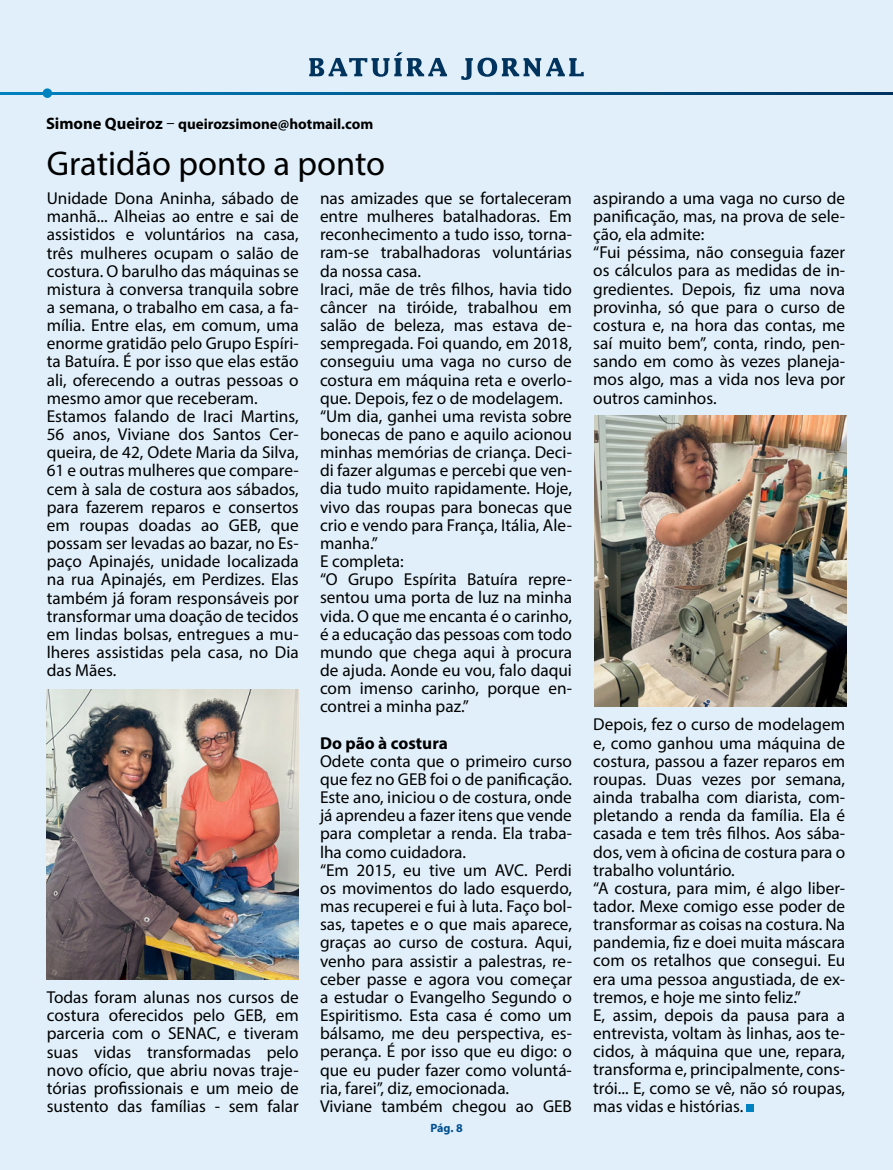
<style>
.page{position:relative;width:893px;height:1170px;background:#fff}
.page>*{position:absolute;margin:0;border:0;box-sizing:border-box;transform-origin:0 0}
.t1{font:34.5px "Myriad Pro";color:#000}
.t2{font:17.25px/18.1px "Myriad Pro";color:#000}
.t3{font:700 17.25px "Myriad Pro";color:#000}
.t4{font:700 15px "Myriad Pro";color:#000}
.t5{font:700 12px "Myriad Pro";color:#004f91}
.s1{font-size:16.5px}
.s2{font-weight:400;font-size:16.5px}
</style>
<div class="page">
<div style="left:0;top:0;width:893px;height:1169px;background:#e0eff9"></div>
<svg style="left:0;top:93px;width:893px;height:1px"></svg>
<svg style="left:309px;top:52px;width:138px;height:25px"></svg>
<svg style="left:461px;top:58px;width:123px;height:22px"></svg>
<div style="left:43px;top:88px;width:9px;height:10px;background:#0082c0;border-radius:50%"></div>
<div style="left:746px;top:1103px;width:8px;height:8px;background:#0082c0"></div>
<img style="left:46px;top:689px;width:252px;height:290px">
<img style="left:594px;top:416px;width:252px;height:290px">
<p class="t4" style="left:46px;top:115px;width:329px"><span class="s1">Simone Queiroz</span> <span class="s2">–</span> queirozsimone@hotmail.com</p>
<h1 class="t1" style="left:47px;top:143px;width:340px">Gratidão ponto a ponto</h1>
<p class="t2" style="left:47px;top:189px;width:253px">Unidade Dona Aninha, sábado de manhã... Alheias ao entre e sai de assistidos e voluntários na casa, três mulheres ocupam o salão de costura. O barulho das máquinas se mistura à conversa tranquila sobre a semana, o trabalho em casa, a fa&shy;mília. Entre elas, em comum, uma enorme gratidão pelo Grupo Espíri&shy;ta Batuíra. É por isso que elas estão ali, oferecendo a outras pessoas o mesmo amor que receberam.<br>Estamos falando de Iraci Martins,<br>56 anos, Viviane dos Santos Cer&shy;queira, de 42, Odete Maria da Silva,<br>61 e outras mulheres que compare&shy;cem à sala de costura aos sábados, para fazerem reparos e consertos em roupas doadas ao GEB, que possam ser levadas ao bazar, no Es&shy;paço Apinajés, unidade localizada na rua Apinajés, em Perdizes. Elas também já foram responsáveis por transformar uma doação de tecidos em lindas bolsas, entregues a mu&shy;lheres assistidas pela casa, no Dia das Mães.</p>
<p class="t2" style="left:47px;top:987px;width:253px;text-align:justify">Todas foram alunas nos cursos de costura oferecidos pelo GEB, em parceria com o SENAC, e tiveram suas vidas transformadas pelo novo ofício, que abriu novas traje&shy;tórias profissionais e um meio de sustento das famílias - sem falar</p>
<p class="t2" style="left:320px;top:189px;width:253px">nas amizades que se fortaleceram entre mulheres batalhadoras. Em reconhecimento a tudo isso, torna&shy;ram-se trabalhadoras voluntárias da nossa casa.<br>Iraci, mãe de três filhos, havia tido câncer na tiróide, trabalhou em salão de beleza, mas estava de&shy;sempregada. Foi quando, em 2018, conseguiu uma vaga no curso de costura em máquina reta e overlo&shy;que. Depois, fez o de modelagem. “Um dia, ganhei uma revista sobre bonecas de pano e aquilo acionou minhas memórias de criança. Deci&shy;di fazer algumas e percebi que ven&shy;dia tudo muito rapidamente. Hoje, vivo das roupas para bonecas que crio e vendo para França, Itália, Ale&shy;manha.”<br>E completa:<br>“O Grupo Espírita Batuíra repre&shy;sentou uma porta de luz na minha vida. O que me encanta é o carinho, é a educação das pessoas com todo mundo que chega aqui à procura de ajuda. Aonde eu vou, falo daqui com imenso carinho, porque en&shy;contrei a minha paz.”</p>
<p class="t3" style="left:320px;top:731px;width:129px">Do pão à costura</p>
<p class="t2" style="left:320px;top:751px;width:254px">Odete conta que o primeiro curso que fez no GEB foi o de panificação.<br>Este ano, iniciou o de costura, onde já aprendeu a fazer itens que vende para completar a renda. Ela traba&shy;lha como cuidadora.<br>“Em 2015, eu tive um AVC. Perdi os movimentos do lado esquerdo, mas recuperei e fui à luta. Faço bol&shy;sas, tapetes e o que mais aparece, graças ao curso de costura. Aqui, venho para assistir a palestras, re&shy;ceber passe e agora vou começar a estudar o Evangelho Segundo o<br>Espiritismo. Esta casa é como um bálsamo, me deu perspectiva, es&shy;perança. É por isso que eu digo: o que eu puder fazer como voluntá&shy;ria, farei”, diz, emocionada.<br>Viviane também chegou ao GEB</p>
<p class="t5" style="left:430px;top:1120px;width:34px">Pág. 8</p>
<p class="t2" style="left:593px;top:189px;width:253px">aspirando a uma vaga no curso de panificação, mas, na prova de sele&shy;ção, ela admite:<br>“Fui péssima, não conseguia fazer os cálculos para as medidas de in&shy;gredientes. Depois, fiz uma nova provinha, só que para o curso de costura e, na hora das contas, me saí muito bem”, conta, rindo, pen&shy;sando em como às vezes planeja&shy;mos algo, mas a vida nos leva por outros caminhos.</p>
<p class="t2" style="left:593px;top:715px;width:253px">Depois, fez o curso de modelagem e, como ganhou uma máquina de costura, passou a fazer reparos em roupas. Duas vezes por semana, ainda trabalha com diarista, com&shy;pletando a renda da família. Ela é casada e tem três filhos. Aos sába&shy;dos, vem à oficina de costura para o trabalho voluntário.<br>“A costura, para mim, é algo liber&shy;tador. Mexe comigo esse poder de transformar as coisas na costura. Na pandemia, fiz e doei muita máscara com os retalhos que consegui. Eu era uma pessoa angustiada, de ex&shy;tremos, e hoje me sinto feliz.”<br>E, assim, depois da pausa para a entrevista, voltam às linhas, aos te&shy;cidos, à máquina que une, repara, transforma e, principalmente, cons&shy;trói... E, como se vê, não só roupas, mas vidas e histórias.</p>
</div>
